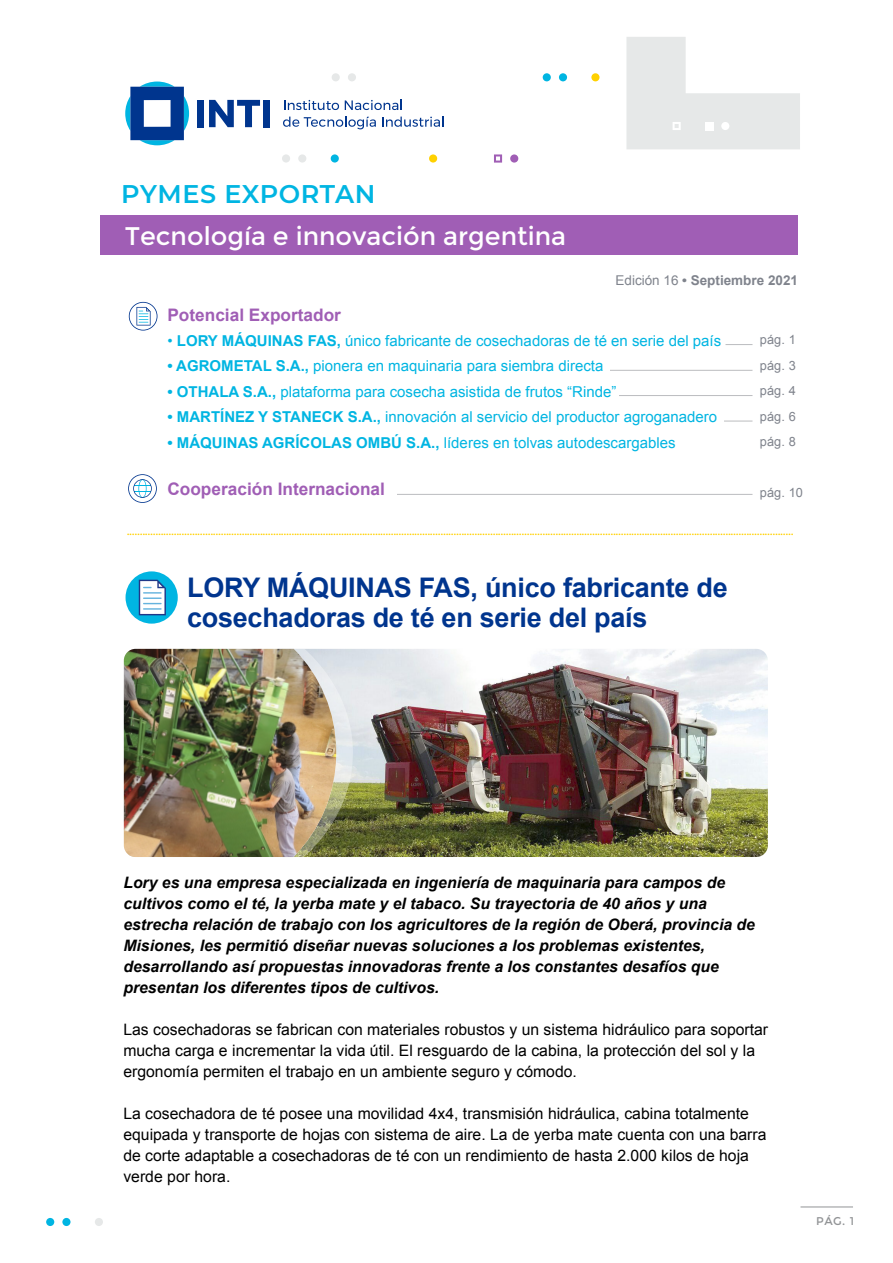
<style>
.page{position:relative;width:893px;height:1263px;background:#fff}
.page>*{position:absolute;margin:0;border:0;box-sizing:border-box;transform-origin:0 0}
.t1{font:700 27px/30.2px "Arial";letter-spacing:-.01em;color:#00358e}
.t2{font:25.5px "Montserrat";color:#fff}
.t3{font:600 25.5px "Montserrat";letter-spacing:.015em;color:#00b5e2}
.t4{font:700 17.25px "Arial";color:#a05eb5}
.t5{font:15.75px/21px "Arial";color:#000}
.t6{font:italic 700 15.75px/21px "Arial";color:#000}
.t7{font:15px "Arial";color:#00b5e2}
.t8{font:700 13.5px "Arial";color:#7f838c}
.t9{font:12.75px "Myriad Pro";color:#ffd100;scale:1.04 1}
.t10{font:12.75px/25.5px "Arial";letter-spacing:.005em;color:#7f838c;text-align:justify}
.t11{font:11.25px "Montserrat";color:#929496}
.s1{font-weight:400}
.s2{font-weight:700}
</style>
<div class="page">
<img style="left:353px;top:649px;width:415px;height:208px">
<svg style="left:336px;top:649px;width:17px;height:208px;background:#bbc0ae"></svg>
<img style="left:124px;top:649px;width:212px;height:208px">
<div style="left:100px;top:216px;width:697px;height:39px;background:#a05eb5"></div>
<svg style="left:626px;top:37px;width:174px;height:112px"></svg>
<div style="left:348px;top:73px;width:8px;height:8px;background:#e6e8e8;border-radius:50%"></div>
<div style="left:332px;top:73px;width:8px;height:8px;background:#e6e8e8;border-radius:50%"></div>
<div style="left:510px;top:154px;width:8px;height:9px;background:#a05eb5;border-radius:50%"></div>
<svg style="left:494px;top:154px;width:8px;height:9px"></svg>
<div style="left:543px;top:73px;width:8px;height:8px;background:#00b5e2;border-radius:50%"></div>
<div style="left:591px;top:73px;width:8px;height:8px;background:#ffd100;border-radius:50%"></div>
<div style="left:559px;top:73px;width:8px;height:8px;background:#00b5e2;border-radius:50%"></div>
<div style="left:429px;top:154px;width:8px;height:9px;background:#ffd100;border-radius:50%"></div>
<div style="left:331px;top:154px;width:8px;height:9px;background:#00b5e2;border-radius:50%"></div>
<div style="left:298px;top:154px;width:8px;height:9px;background:#e6e8e8;border-radius:50%"></div>
<div style="left:282px;top:154px;width:8px;height:9px;background:#e6e8e8;border-radius:50%"></div>
<svg style="left:125px;top:82px;width:64px;height:63px"></svg>
<svg style="left:284px;top:100px;width:55px;height:10px"></svg>
<svg style="left:345px;top:100px;width:57px;height:10px"></svg>
<svg style="left:283px;top:116px;width:93px;height:13px"></svg>
<svg style="left:382px;top:117px;width:62px;height:10px"></svg>
<div style="left:197px;top:100px;width:7px;height:27px;background:#00358e"></div>
<svg style="left:209px;top:100px;width:51px;height:27px"></svg>
<div style="left:263px;top:100px;width:7px;height:27px;background:#00358e"></div>
<div style="left:46px;top:1218px;width:8px;height:8px;background:#00b5e2;border-radius:50%"></div>
<div style="left:95px;top:1218px;width:8px;height:8px;background:#e6e8e8;border-radius:50%"></div>
<div style="left:62px;top:1218px;width:9px;height:8px;background:#00b5e2;border-radius:50%"></div>
<hr style="left:800px;top:1207px;width:53px;height:1px;background:#929496">
<div style="left:126px;top:571px;width:52px;height:53px;background:#00b5e2;border-radius:50%"></div>
<svg style="left:139px;top:580px;width:27px;height:35px"></svg>
<svg style="left:129px;top:302px;width:28px;height:29px"></svg>
<svg style="left:725px;top:344px;width:27px;height:1px"></svg>
<hr style="left:610px;top:370px;width:142px;height:1px;background:#bbbcbf">
<hr style="left:619px;top:395px;width:133px;height:1px;background:#bbbcbf">
<svg style="left:724px;top:421px;width:28px;height:1px"></svg>
<svg style="left:128px;top:474px;width:29px;height:29px"></svg>
<hr style="left:397px;top:494px;width:355px;height:1px;background:#bbbcbf">
<h2 class="t3" style="left:121px;top:175px;width:256px">PYMES EXPORTAN</h2>
<h2 class="t2" style="left:125px;top:221px;width:443px">Tecnología e innovación argentina</h2>
<p class="t8" style="left:615px;top:271px;width:184px"><span class="s1">Edición 16</span> • Septiembre 2021</p>
<p class="t4" style="left:167px;top:304px;width:175px">Potencial Exportador</p>
<p class="t7" style="left:167px;top:331px;width:555px">• <span class="s2">LORY MÁQUINAS FAS,</span> único fabricante de cosechadoras de té en serie del país</p>
<p class="t7" style="left:167px;top:356px;width:437px"><span class="s2">• AGROMETAL S.A.,</span> pionera en maquinaria para siembra directa</p>
<p class="t7" style="left:167px;top:382px;width:450px"><span class="s2">• OTHALA S.A.,</span> plataforma para cosecha asistida de frutos “Rinde”</p>
<p class="t7" style="left:167px;top:407px;width:551px"><span class="s2">• MARTÍNEZ Y STANECK S.A.,</span> innovación al servicio del productor agroganadero</p>
<p class="t7" style="left:167px;top:433px;width:510px"><span class="s2">• MÁQUINAS AGRÍCOLAS OMBÚ S.A.,</span> líderes en tolvas autodescargables</p>
<p class="t4" style="left:167px;top:477px;width:219px">Cooperación Internacional</p>
<p class="t10" style="left:760px;top:327px;width:37px">pág. 1 pág. 3 pág. 4 pág. 6 pág. 8</p>
<p class="t10" style="left:760px;top:480px;width:44px">pág. 10</p>
<p class="t9" style="left:127px;top:522px;width:643px">...............................................................................................................................................................................................................................................................</p>
<h1 class="t1" style="left:187px;top:573px;width:542px">LORY MÁQUINAS FAS, único fabricante de cosechadoras de té en serie del país</h1>
<p class="t6" style="left:123px;top:872px;width:633px">Lory es una empresa especializada en ingeniería de maquinaria para campos de cultivos como el té, la yerba mate y el tabaco. Su trayectoria de 40 años y una estrecha relación de trabajo con los agricultores de la región de Oberá, provincia de Misiones, les permitió diseñar nuevas soluciones a los problemas existentes, desarrollando así propuestas innovadoras frente a los constantes desafíos que presentan los diferentes tipos de cultivos.</p>
<p class="t5" style="left:123px;top:1019px;width:646px">Las cosechadoras se fabrican con materiales robustos y un sistema hidráulico para soportar mucha carga e incrementar la vida útil. El resguardo de la cabina, la protección del sol y la ergonomía permiten el trabajo en un ambiente seguro y cómodo.</p>
<p class="t5" style="left:123px;top:1103px;width:645px">La cosechadora de té posee una movilidad 4x4, transmisión hidráulica, cabina totalmente equipada y transporte de hojas con sistema de aire. La de yerba mate cuenta con una barra de corte adaptable a cosechadoras de té con un rendimiento de hasta 2.000 kilos de hoja verde por hora.</p>
<p class="t11" style="left:816px;top:1215px;width:39px">PÁG. 1</p>
</div>
